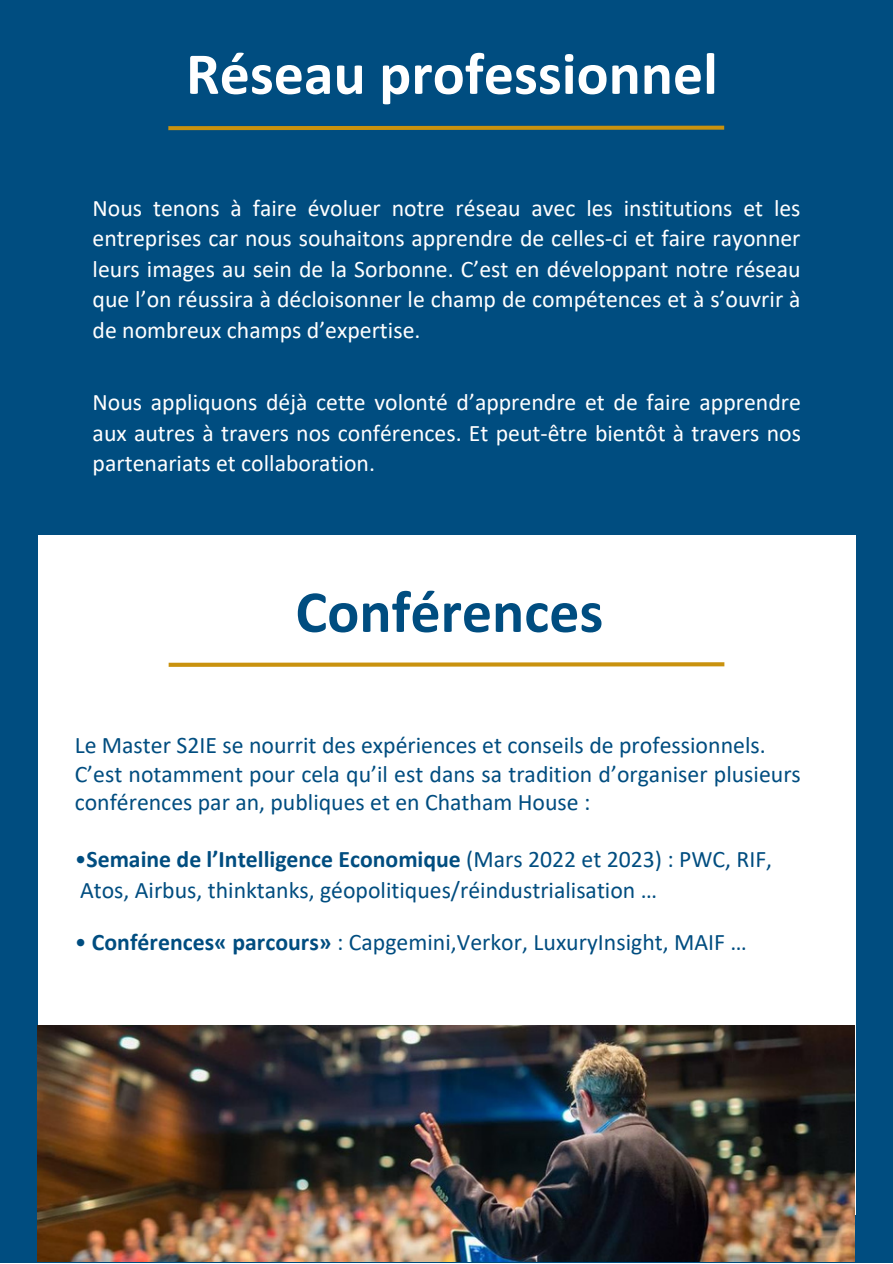
<style>
.page{position:relative;width:893px;height:1264px;background:#fff}
.page>*{position:absolute;margin:0;border:0;box-sizing:border-box;transform-origin:0 0}
.t1{font:700 59.85px "Calibri";color:#fff}
.t2{font:700 59.85px "Calibri";color:#004d80}
.t3{font:23.85px "Calibri";color:#004d80}
.t4{font:23.7px/30.3px "Calibri";color:#fff;text-align:justify}
.t5{font:23.7px/28px "Calibri";color:#004d80}
.t6{font:700 23.7px "Calibri";color:#004d80}
.s1{font-weight:400}
.s2{font-weight:700}
</style>
<div class="page">
<div style="left:0;top:0;width:892px;height:1262px;background:#004d80"></div>
<div style="left:38px;top:534px;width:817px;height:680px;background:#fff"></div>
<svg style="left:168px;top:662px;width:557px;height:5px;background:#d2a438"></svg>
<svg style="left:168px;top:126px;width:556px;height:4px;background:#c28f11"></svg>
<img style="left:38px;top:1025px;width:816px;height:236px">
<p class="t1" style="left:186px;top:49px;width:533px">Réseau professionnel</p>
<p class="t4" style="left:93px;top:195px;width:709px">Nous tenons à faire évoluer notre réseau avec les institutions et les entreprises car nous souhaitons apprendre de celles-ci et faire rayonner leurs images au sein de la Sorbonne. C’est en développant notre réseau que l’on réussira à décloisonner le champ de compétences et à s’ouvrir à de nombreux champs d’expertise.</p>
<p class="t4" style="left:93px;top:389px;width:709px">Nous appliquons déjà cette volonté d’apprendre et de faire apprendre aux autres à travers nos conférences. Et peut-être bientôt à travers nos partenariats et collaboration.</p>
<p class="t2" style="left:295px;top:587px;width:309px">Conférences</p>
<p class="t3" style="left:75px;top:735px;width:692px">Le Master S2IE se nourrit des expériences et conseils de professionnels.</p>
<p class="t5" style="left:75px;top:761px;width:727px">C’est notamment pour cela qu’il est dans sa tradition d’organiser plusieurs conférences par an, publiques et en Chatham House :</p>
<p class="t6" style="left:75px;top:849px;width:699px"><span class="s1">•</span>Semaine de l’Intelligence Economique <span class="s1">(Mars 2022 et 2023) : PWC, RIF,</span></p>
<p class="t5" style="left:80px;top:877px;width:578px">Atos, Airbus, thinktanks, géopolitiques/réindustrialisation …</p>
<p class="t5" style="left:75px;top:930px;width:673px">• <span class="s2">Conférences« parcours»</span> : Capgemini,Verkor, LuxuryInsight, MAIF …</p>
</div>
